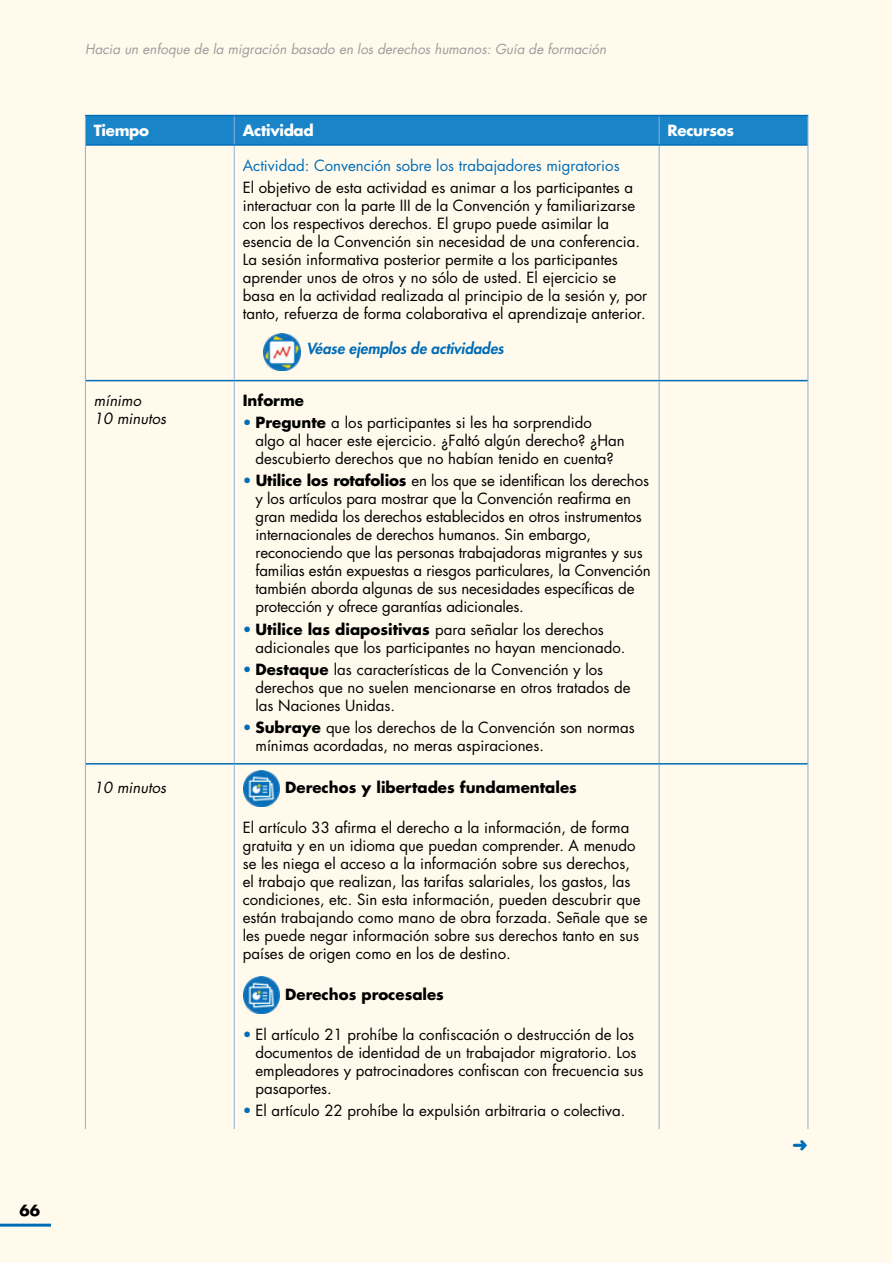
<style>
.page{position:relative;width:893px;height:1263px;background:#fff}
.page>*{position:absolute;margin:0;border:0;box-sizing:border-box;transform-origin:0 0}
.Table_Text{font:15px/18px "Futura Std";color:#000}
.Table_SLIDE{font:700 15px "Futura Std";color:#000}
.Table_list_Activity{font:15px "Futura Std";color:#006db8}
.Table_See_sample_act{font:italic 800 15px "Futura Std";color:#006db8}
.Table_Text-2{font:italic 15px/18px "Futura Std";color:#000}
.Table_Title{font:700 15px "Futura Std";letter-spacing:-.02em;color:#fff}
.Table_Text-3{font:700 15px "Futura Std";color:#000}
.t1{font:italic 13.5px "Futura Std";color:#9c9c9c}
.s1{color:#006db8}
.s2{font-weight:700}
</style>
<div class="page">
<div style="left:0;top:0;width:892px;height:1263px;background:#fffaec"></div>
<hr style="left:0;top:1224px;width:51px;height:3px;background:#006db8">
<hr style="left:234px;top:146px;width:1px;height:234px;background:#8bb0de">
<hr style="left:659px;top:146px;width:1px;height:234px;background:#8bb0de">
<hr style="left:807px;top:145px;width:1px;height:236px;background:#8bb0de">
<hr style="left:234px;top:381px;width:1px;height:382px;background:#8bb0de">
<hr style="left:659px;top:381px;width:1px;height:382px;background:#8bb0de">
<hr style="left:807px;top:381px;width:1px;height:383px;background:#8bb0de">
<hr style="left:234px;top:764px;width:1px;height:365px;background:#8bb0de">
<hr style="left:659px;top:764px;width:1px;height:365px;background:#8bb0de">
<hr style="left:807px;top:764px;width:1px;height:365px;background:#8bb0de">
<hr style="left:86px;top:380px;width:148px;height:1px;background:#006db8">
<hr style="left:234px;top:380px;width:425px;height:1px;background:#006db8">
<hr style="left:659px;top:380px;width:149px;height:1px;background:#006db8">
<hr style="left:85px;top:145px;width:1px;height:236px;background:#8bb0de">
<hr style="left:85px;top:381px;width:1px;height:383px;background:#8bb0de">
<hr style="left:85px;top:764px;width:1px;height:365px;background:#8bb0de">
<hr style="left:85px;top:115px;width:149px;height:1px;background:#006db8">
<hr style="left:234px;top:115px;width:425px;height:1px;background:#006db8">
<hr style="left:659px;top:115px;width:149px;height:1px;background:#006db8">
<hr style="left:86px;top:144px;width:148px;height:2px;background:#006db8">
<hr style="left:234px;top:144px;width:425px;height:2px;background:#006db8">
<hr style="left:659px;top:144px;width:149px;height:2px;background:#006db8">
<div style="left:85px;top:116px;width:723px;height:29px;background:#1985c8"></div>
<hr style="left:86px;top:763px;width:148px;height:1px;background:#006db8">
<hr style="left:234px;top:763px;width:425px;height:1px;background:#006db8">
<hr style="left:659px;top:763px;width:149px;height:1px;background:#006db8">
<img style="left:264px;top:334px;width:36px;height:36px">
<img style="left:243px;top:770px;width:37px;height:37px">
<img style="left:243px;top:977px;width:37px;height:36px">
<p class="Table_SLIDE" style="left:20px;top:1200px;width:22px">66</p>
<p class="t1" style="left:85px;top:40px;width:523px">Hacia un enfoque de la migración basado en los derechos humanos: Guía de formación</p>
<p class="Table_Title" style="left:94px;top:121px;width:57px">Tiempo</p>
<p class="Table_Title" style="left:243px;top:121px;width:73px">Actividad</p>
<p class="Table_Title" style="left:668px;top:121px;width:68px">Recursos</p>
<p class="Table_list_Activity" style="left:243px;top:156px;width:378px">Actividad: Convención sobre los trabajadores migratorios</p>
<p class="Table_Text" style="left:243px;top:179px;width:406px">El objetivo de esta actividad es animar a los participantes a interactuar con la parte III de la Convención y familiarizarse con los respectivos derechos. El grupo puede asimilar la esencia de la Convención sin necesidad de una conferencia.<br>La sesión informativa posterior permite a los participantes aprender unos de otros y no sólo de usted. El ejercicio se basa en la actividad realizada al principio de la sesión y, por tanto, refuerza de forma colaborativa el aprendizaje anterior.</p>
<p class="Table_See_sample_act" style="left:307px;top:339px;width:199px">Véase ejemplos de actividades</p>
<p class="Table_Text-2" style="left:94px;top:391px;width:74px">mínimo<br>10 minutos</p>
<p class="Table_Text-3" style="left:243px;top:390px;width:63px">Informe</p>
<p class="Table_Text" style="left:255px;top:414px;width:371px;text-indent:-13px"><span class="s1">•</span> <span class="s2">Pregunte</span> a los participantes si les ha sorprendido<br>algo al hacer este ejercicio. ¿Faltó algún derecho? ¿Han descubierto derechos que no habían tenido en cuenta?</p>
<p class="Table_Text" style="left:255px;top:472px;width:397px;text-indent:-13px"><span class="s1">•</span> <span class="s2">Utilice los rotafolios</span> en los que se identifican los derechos y los artículos para mostrar que la Convención reafirma en gran medida los derechos establecidos en otros instrumentos internacionales de derechos humanos. Sin embargo, reconociendo que las personas trabajadoras migrantes y sus familias están expuestas a riesgos particulares, la Convención también aborda algunas de sus necesidades específicas de protección y ofrece garantías adicionales.</p>
<p class="Table_Text" style="left:255px;top:620px;width:371px;text-indent:-13px"><span class="s1">•</span> <span class="s2">Utilice las diapositivas</span> para señalar los derechos adicionales que los participantes no hayan mencionado.</p>
<p class="Table_Text" style="left:255px;top:660px;width:377px;text-indent:-13px"><span class="s1">•</span> <span class="s2">Destaque</span> las características de la Convención y los derechos que no suelen mencionarse en otros tratados de las Naciones Unidas.</p>
<p class="Table_Text" style="left:255px;top:719px;width:381px;text-indent:-13px"><span class="s1">•</span> <span class="s2">Subraye</span> que los derechos de la Convención son normas mínimas acordadas, no meras aspiraciones.</p>
<p class="Table_Text-2" style="left:94px;top:779px;width:74px">10 minutos</p>
<p class="Table_SLIDE" style="left:285px;top:778px;width:293px">Derechos y libertades fundamentales</p>
<p class="Table_Text" style="left:243px;top:819px;width:406px">El artículo 33 afirma el derecho a la información, de forma gratuita y en un idioma que puedan comprender. A menudo se les niega el acceso a la información sobre sus derechos,<br>el trabajo que realizan, las tarifas salariales, los gastos, las condiciones, etc. Sin esta información, pueden descubrir que están trabajando como mano de obra forzada. Señale que se les puede negar información sobre sus derechos tanto en sus países de origen como en los de destino.</p>
<p class="Table_SLIDE" style="left:285px;top:984px;width:160px">Derechos procesales</p>
<p class="Table_Text" style="left:255px;top:1026px;width:390px;text-indent:-13px"><span class="s1">•</span> El artículo 21 prohíbe la confiscación o destrucción de los documentos de identidad de un trabajador migratorio. Los empleadores y patrocinadores confiscan con frecuencia sus pasaportes.</p>
<p class="Table_Text" style="left:243px;top:1102px;width:384px"><span class="s1">•</span> El artículo 22 prohíbe la expulsión arbitraria o colectiva.</p>
</div>
